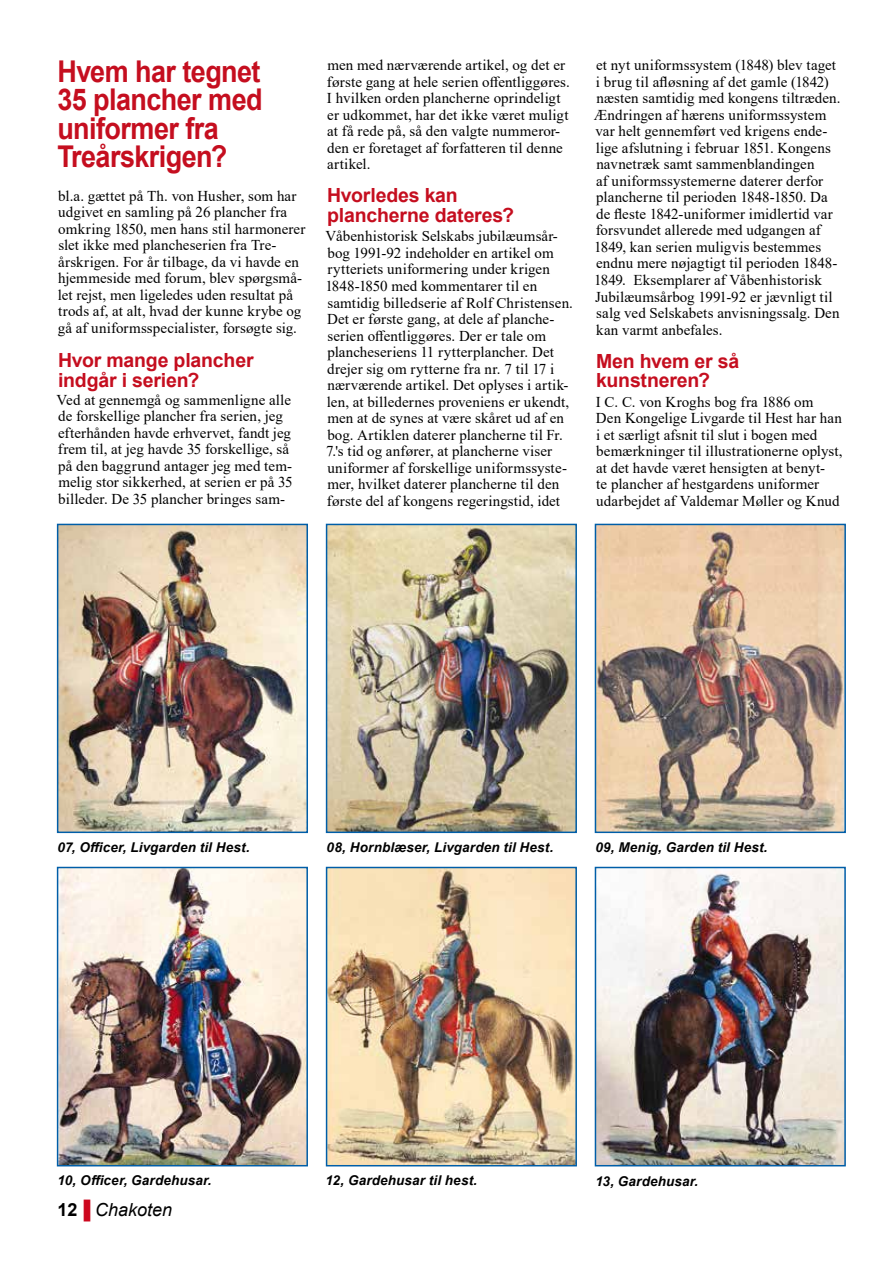
<style>
.page{position:relative;width:893px;height:1263px;background:#fff}
.page>*{position:absolute;margin:0;border:0;box-sizing:border-box;transform-origin:0 0}
.t1{font:700 30px/28.5px "Arial";letter-spacing:-.02em;color:#c50e1f;scale:.9 1}
.t2{font:700 19.5px/19.5px "Arial";letter-spacing:-.01em;color:#c50e1f}
.t3{font:italic 18px "Arial";color:#000}
.t4{font:15px/16.5px "Times New Roman";letter-spacing:.005em;color:#000}
.t5{font:italic 700 13.5px "Arial";letter-spacing:.01em;color:#000}
.s1{font-weight:700;font-style:normal}
.s2{font-style:normal;color:#cd071e}
</style>
<div class="page">
<img style="left:60px;top:870px;width:245px;height:293px">
<div style="left:57px;top:867px;width:251px;height:299px;border:2px solid #005ea8"></div>
<img style="left:60px;top:527px;width:245px;height:303px">
<div style="left:57px;top:524px;width:251px;height:309px;border:2px solid #005ea8"></div>
<img style="left:329px;top:870px;width:245px;height:293px">
<div style="left:326px;top:867px;width:251px;height:299px;border:2px solid #005ea8"></div>
<img style="left:329px;top:527px;width:245px;height:303px">
<div style="left:326px;top:524px;width:251px;height:309px;border:2px solid #005ea8"></div>
<img style="left:598px;top:870px;width:245px;height:293px">
<div style="left:595px;top:867px;width:251px;height:299px;border:2px solid #005ea8"></div>
<img style="left:598px;top:527px;width:245px;height:303px">
<div style="left:595px;top:524px;width:251px;height:309px;border:2px solid #005ea8"></div>
<h1 class="t1" style="left:57px;top:57px;width:229px">Hvem har tegnet<br>35 plancher med uniformer fra<br>Treårskrigen?</h1>
<p class="t4" style="left:58px;top:187px;width:249px">bl.a. gættet på Th. von Husher, som har udgivet en samling på 26 plancher fra omkring 1850, men hans stil harmonerer slet ikke med plancheserien fra Tre&shy;årskrigen. For år tilbage, da vi havde en hjemmeside med forum, blev spørgsmå&shy;let rejst, men ligeledes uden resultat på trods af, at alt, hvad der kunne krybe og gå af uniformsspecialister, forsøgte sig.</p>
<h2 class="t2" style="left:58px;top:351px;width:197px">Hvor mange plancher indgår i serien?</h2>
<p class="t4" style="left:57px;top:391px;width:238px">Ved at gennemgå og sammenligne alle de forskellige plancher fra serien, jeg efterhånden havde erhvervet, fandt jeg frem til, at jeg havde 35 forskellige, så på den baggrund antager jeg med tem&shy;melig stor sikkerhed, at serien er på 35 billeder. De 35 plancher bringes sam-</p>
<p class="t4" style="left:327px;top:57px;width:244px">men med nærværende artikel, og det er første gang at hele serien offentliggøres.<br>I hvilken orden plancherne oprindeligt er udkommet, har det ikke været muligt at få rede på, så den valgte nummeror&shy;den er foretaget af forfatteren til denne artikel.</p>
<h2 class="t2" style="left:327px;top:186px;width:188px">Hvorledes kan plancherne dateres?</h2>
<p class="t4" style="left:325px;top:228px;width:249px">Våbenhistorisk Selskabs jubilæumsår&shy;bog 1991-92 indeholder en artikel om rytteriets uniformering under krigen 1848-1850 med kommentarer til en samtidig billedserie af Rolf Christensen.<br>Det er første gang, at dele af planche&shy;serien offentliggøres. Der er tale om plancheseriens 11 rytterplancher. Det drejer sig om rytterne fra nr. 7 til 17 i nærværende artikel. Det oplyses i artik&shy;len, at billedernes proveniens er ukendt, men at de synes at være skåret ud af en bog. Artiklen daterer plancherne til Fr.<br>7.'s tid og anfører, at plancherne viser uniformer af forskellige uniformssyste&shy;mer, hvilket daterer plancherne til den første del af kongens regeringstid, idet</p>
<p class="t4" style="left:594px;top:57px;width:248px">et nyt uniformssystem (1848) blev taget i brug til afløsning af det gamle (1842) næsten samtidig med kongens tiltræden.<br>Ændringen af hærens uniformssystem var helt gennemført ved krigens ende&shy;lige afslutning i februar 1851. Kongens navnetræk samt sammenblandingen<br>af uniformssystemerne daterer derfor plancherne til perioden 1848-1850. Da de fleste 1842-uniformer imidlertid var forsvundet allerede med udgangen af 1849, kan serien muligvis bestemmes endnu mere nøjagtigt til perioden 1848- 1849. Eksemplarer af Våbenhistorisk Jubilæumsårbog 1991-92 er jævnligt til salg ved Selskabets anvisningssalg. Den kan varmt anbefales.</p>
<h2 class="t2" style="left:596px;top:351px;width:145px">Men hvem er så kunstneren?</h2>
<p class="t4" style="left:596px;top:393px;width:248px">I C. C. von Kroghs bog fra 1886 om<br>Den Kongelige Livgarde til Hest har han i et særligt afsnit til slut i bogen med bemærkninger til illustrationerne oplyst, at det havde været hensigten at benyt-<br>te plancher af hestgardens uniformer udarbejdet af Valdemar Møller og Knud</p>
<p class="t5" style="left:58px;top:838px;width:194px">07, Officer, Livgarden til Hest.</p>
<p class="t5" style="left:327px;top:838px;width:228px">08, Hornblæser, Livgarden til Hest.</p>
<p class="t5" style="left:595px;top:838px;width:174px">09, Menig, Garden til Hest.</p>
<p class="t5" style="left:58px;top:1171px;width:155px">10, Officer, Gardehusar.</p>
<p class="t5" style="left:325px;top:1171px;width:153px">12, Gardehusar til hest.</p>
<p class="t5" style="left:595px;top:1172px;width:104px">13, Gardehusar.</p>
<p class="t3" style="left:57px;top:1198px;width:116px"><span class="s1">12</span><span class="s2">▐</span> Chakoten</p>
</div>
